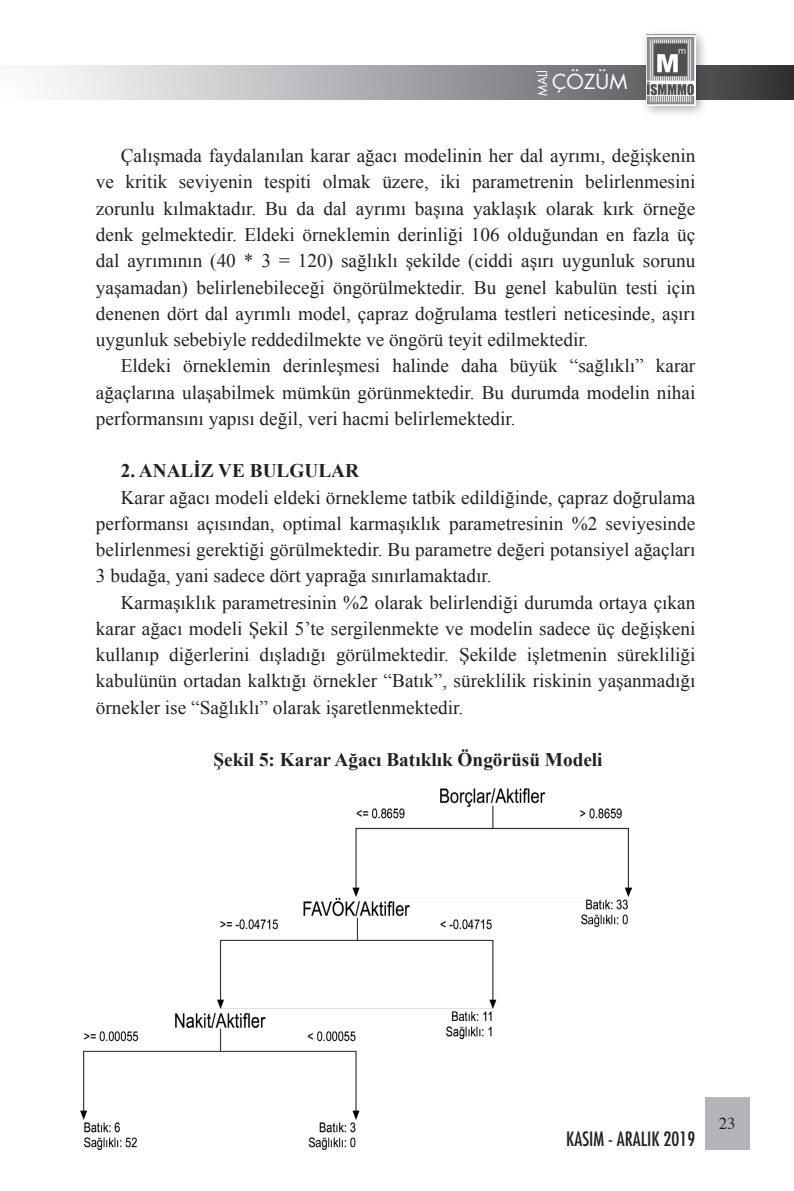
<style>
.page{position:relative;width:794px;height:1191px;background:#fff}
.page>*{position:absolute;margin:0;border:0;box-sizing:border-box;transform-origin:0 0}
.t1{font:20.12px "Futura Book Tr";color:#fff}
.t2{font:19.25px/26.2px "Times New Roman";color:#231f20;text-align:justify}
.t3{font:700 19.25px "Times New Roman";color:#231f20}
.t4{font:19.25px "Futura Cond Nr Tr";color:#231f20}
.t5{font:16.62px "Times";color:#231f20}
.t6{font:12.25px "Futura Book Tr";color:#fff}
</style>
<div class="page">
<div style="left:0;top:65px;width:794px;height:35px;background:linear-gradient(to right,#fff,#3c3d40)"></div>
<div style="left:640px;top:29px;width:68px;height:89px;background:#231f20;opacity:.36"></div>
<img style="left:646px;top:35px;width:49px;height:70px">
<div style="left:704px;top:1096px;width:45px;height:53px;background:#b4b5b8"></div>
<img style="left:80px;top:788px;width:552px;height:361px">
<p class="t6" style="left:534px;top:96px;width:27px;rotate:-90deg">MALİ</p>
<p class="t1" style="left:552px;top:68px;width:77px">ÇÖZÜM</p>
<p class="t2" style="left:96px;top:142px;width:601px;text-indent:25px">Çalışmada faydalanılan karar ağacı modelinin her dal ayrımı, değişkenin ve kritik seviyenin tespiti olmak üzere, iki parametrenin belirlenmesini zorunlu kılmaktadır. Bu da dal ayrımı başına yaklaşık olarak kırk örneğe denk gelmektedir. Eldeki örneklemin derinliği 106 olduğundan en fazla üç dal ayrımının (40 * 3 = 120) sağlıklı şekilde (ciddi aşırı uygunluk sorunu yaşamadan) belirlenebileceği öngörülmektedir. Bu genel kabulün testi için denenen dört dal ayrımlı model, çapraz doğrulama testleri neticesinde, aşırı uygunluk sebebiyle reddedilmekte ve öngörü teyit edilmektedir.</p>
<p class="t2" style="left:96px;top:352px;width:601px;text-indent:25px">Eldeki örneklemin derinleşmesi halinde daha büyük “sağlıklı” karar ağaçlarına ulaşabilmek mümkün görünmektedir. Bu durumda modelin nihai performansını yapısı değil, veri hacmi belirlemektedir.</p>
<p class="t3" style="left:121px;top:457px;width:240px">2. ANALİZ VE BULGULAR</p>
<p class="t2" style="left:96px;top:484px;width:601px;text-indent:25px">Karar ağacı modeli eldeki örnekleme tatbik edildiğinde, çapraz doğrulama performansı açısından, optimal karmaşıklık parametresinin %2 seviyesinde belirlenmesi gerektiği görülmektedir. Bu parametre değeri potansiyel ağaçları 3 budağa, yani sadece dört yaprağa sınırlamaktadır.</p>
<p class="t2" style="left:96px;top:589px;width:601px;text-indent:25px">Karmaşıklık parametresinin %2 olarak belirlendiği durumda ortaya çıkan karar ağacı modeli Şekil 5’te sergilenmekte ve modelin sadece üç değişkeni kullanıp diğerlerini dışladığı görülmektedir. Şekilde işletmenin sürekliliği kabulünün ortadan kalktığı örnekler “Batık”, süreklilik riskinin yaşanmadığı örnekler ise “Sağlıklı” olarak işaretlenmektedir.</p>
<p class="t3" style="left:213px;top:746px;width:390px">Şekil 5: Karar Ağacı Batıklık Öngörüsü Modeli</p>
<p class="t4" style="left:566px;top:1126px;width:130px">KASIM - ARALIK 2019</p>
<p class="t5" style="left:719px;top:1113px;width:18px">23</p>
</div>
